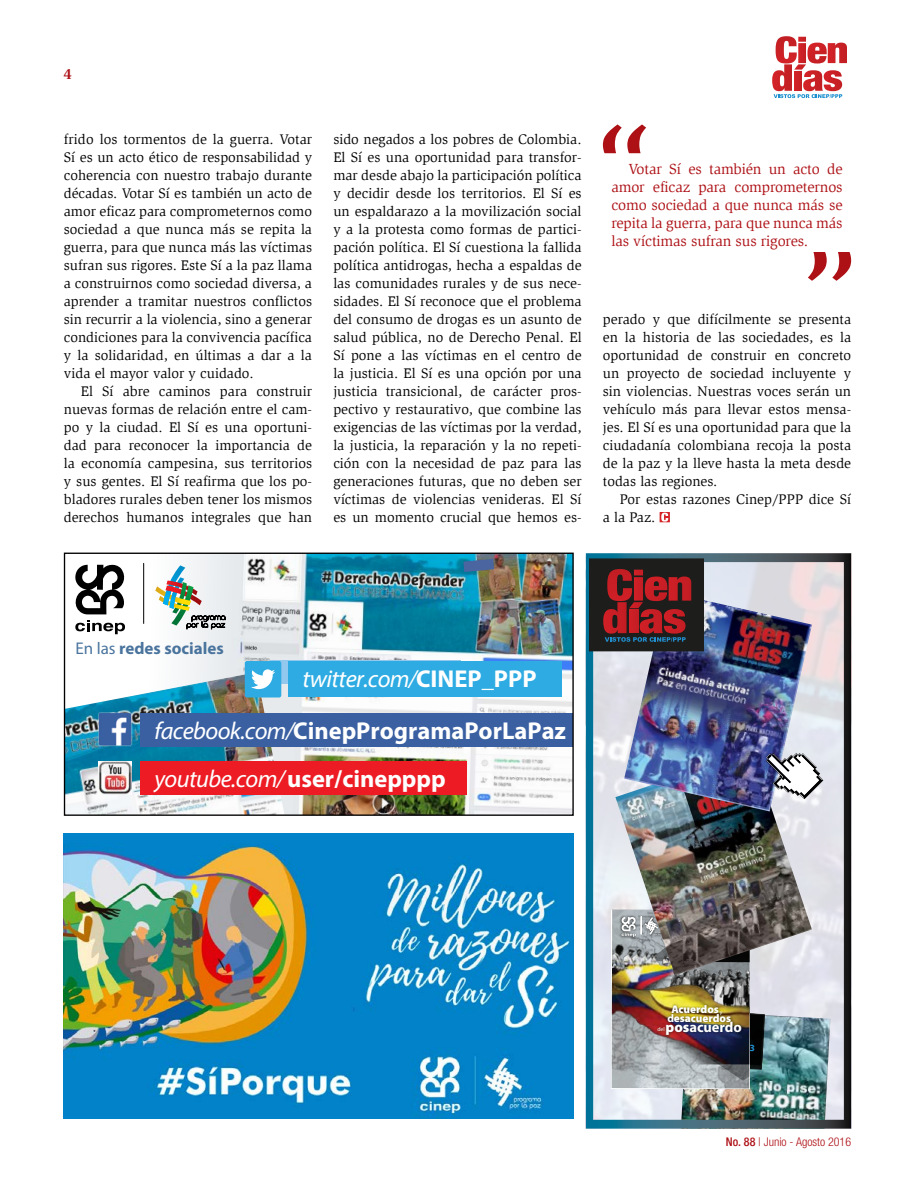
<style>
.page{position:relative;width:915px;height:1187px;background:#fff}
.page>*{position:absolute;margin:0;border:0;box-sizing:border-box;transform-origin:0 0}
.t1{font:700 24.45px/48px "Myriad Pro";color:#fff}
.t2{font:italic 24.45px "Myriad Pro";letter-spacing:-.025em;color:#fff}
.t3{font:700 16.95px "Myriad Pro";color:#4a749d}
.t4{font:15px/18px "Slimbach Std";letter-spacing:-.01em;color:#ad1015;text-align:justify}
.t5{font:700 15px "Slimbach Std";color:#ad1015}
.t6{font:700 14.55px "Myriad Pro";letter-spacing:-.005em;color:#fff}
.t7{font:14.25px/18px "Slimbach Std";color:#000;text-align:justify}
.t8{font:300 condensed 12px "Helvetica Neue LT Std";color:#ad1015}
.t9{font:900 11.1px "Myriad Pro";letter-spacing:-.005em;color:#fff}
.t10{font:5.55px "Myriad Pro";color:#fff}
.s1{font-weight:400}
.s2{font-weight:700;font-style:normal}
.s3{font-weight:400;font-style:italic}
.s4{font-weight:700}
.s5{font-weight:900}
.s6{font-weight:500}
</style>
<div class="page">
<svg style="left:772px;top:36px;width:74px;height:62px"></svg>
<svg style="left:808px;top:252px;width:42px;height:29px"></svg>
<svg style="left:602px;top:124px;width:44px;height:29px"></svg>
<svg style="left:659px;top:512px;width:10px;height:10px"></svg>
<img style="left:236px;top:554px;width:335px;height:259px">
<img style="left:66px;top:672px;width:218px;height:141px">
<svg style="left:463px;top:559px;width:31px;height:13px"></svg>
<svg style="left:270px;top:660px;width:190px;height:23px"></svg>
<svg style="left:72px;top:554px;width:164px;height:259px"></svg>
<img style="left:98px;top:711px;width:35px;height:35px">
<div style="left:140px;top:713px;width:433px;height:33px;background:#3a60a2"></div>
<div style="left:140px;top:761px;width:326px;height:33px;background:#ed1c24"></div>
<div style="left:289px;top:661px;width:272px;height:35px;background:#2dabe2"></div>
<div style="left:245px;top:661px;width:36px;height:36px;background:#2dabe2;border-radius:2px"></div>
<svg style="left:251px;top:669px;width:24px;height:20px"></svg>
<img style="left:99px;top:761px;width:32px;height:33px">
<div style="left:64px;top:552px;width:509px;height:263px;border:1px solid #000"></div>
<img style="left:585px;top:553px;width:265px;height:575px">
<img style="left:624px;top:591px;width:187px;height:220px">
<div style="left:589px;top:559px;width:114px;height:91px;background:#1d1d1b"></div>
<div style="left:589px;top:558px;width:114px;height:93px;border:1px solid #1d1d1b"></div>
<svg style="left:603px;top:569px;width:88px;height:72px"></svg>
<svg style="left:765px;top:753px;width:58px;height:46px"></svg>
<img style="left:64px;top:833px;width:509px;height:285px">
<img style="left:684px;top:982px;width:80px;height:98px">
<p class="t5" style="left:64px;top:65px;width:10px">4</p>
<p class="t7" style="left:64px;top:130px;width:250px">frido los tormentos de la guerra. Votar Sí es un acto ético de responsabilidad y coherencia con nuestro trabajo durante décadas. Votar Sí es también un acto de amor eficaz para comprometernos como sociedad a que nunca más se repita la guerra, para que nunca más las víctimas sufran sus rigores. Este Sí a la paz llama a construirnos como sociedad diversa, a aprender a tramitar nuestros conflictos sin recurrir a la violencia, sino a generar condiciones para la convivencia pacífica y la solidaridad, en últimas a dar a la vida el mayor valor y cuidado.</p>
<p class="t7" style="left:64px;top:382px;width:250px;text-indent:17px">El Sí abre caminos para construir nuevas formas de relación entre el cam&shy;po y la ciudad. El Sí es una oportuni&shy;dad para reconocer la importancia de la economía campesina, sus territorios y sus gentes. El Sí reafirma que los po&shy;bladores rurales deben tener los mismos derechos humanos integrales que han</p>
<p class="t7" style="left:333px;top:130px;width:250px">sido negados a los pobres de Colombia.<br>El Sí es una oportunidad para transfor&shy;mar desde abajo la participación política y decidir desde los territorios. El Sí es un espaldarazo a la movilización social y a la protesta como formas de partici&shy;pación política. El Sí cuestiona la fallida política antidrogas, hecha a espaldas de las comunidades rurales y de sus nece&shy;sidades. El Sí reconoce que el problema del consumo de drogas es un asunto de salud pública, no de Derecho Penal. El Sí pone a las víctimas en el centro de la justicia. El Sí es una opción por una justicia transicional, de carácter pros&shy;pectivo y restaurativo, que combine las exigencias de las víctimas por la verdad, la justicia, la reparación y la no repeti&shy;ción con la necesidad de paz para las generaciones futuras, que no deben ser víctimas de violencias venideras. El Sí es un momento crucial que hemos es-</p>
<p class="t4" style="left:611px;top:160px;width:233px;text-indent:17px">Votar Sí es también un acto de amor eficaz para comprometernos como sociedad a que nunca más se repita la guerra, para que nunca más las víctimas sufran sus rigores.</p>
<p class="t7" style="left:602px;top:310px;width:250px">perado y que difícilmente se presenta en la historia de las sociedades, es la oportunidad de construir en concreto un proyecto de sociedad incluyente y sin violencias. Nuestras voces serán un vehículo más para llevar estos mensa&shy;jes. El Sí es una oportunidad para que la ciudadanía colombiana recoja la posta de la paz y la lleve hasta la meta desde todas las regiones.</p>
<p class="t7" style="left:602px;top:490px;width:250px;text-indent:17px">Por estas razones Cinep/PPP dice Sí a la Paz.</p>
<p class="t3" style="left:75px;top:636px;width:150px"><span class="s1">En las</span> redes sociales</p>
<h1 class="t2" style="left:302px;top:664px;width:235px">twitter.com/<span class="s2">CINEP_PPP</span></h1>
<h1 class="t1" style="left:154px;top:705px;width:413px"><span class="s3">facebook.com/</span>CinepProgramaPorLaPaz <span class="s3">youtube.com/</span>user/cinepppp</h1>
<p class="t9" style="left:671px;top:1002px;width:49px">Acuerdos</p>
<p class="t10" style="left:719px;top:1008px;width:4px">y</p>
<p class="t9" style="left:667px;top:1011px;width:65px"><span class="s4">d</span>esacuerdos</p>
<p class="t10" style="left:657px;top:1025px;width:9px">del</p>
<p class="t6" style="left:665px;top:1017px;width:78px"><span class="s5">pos</span>acuerdo</p>
<p class="t8" style="left:725px;top:1134px;width:127px"><span class="s6">No. 88</span> | Junio - Agosto 2016</p>
</div>
